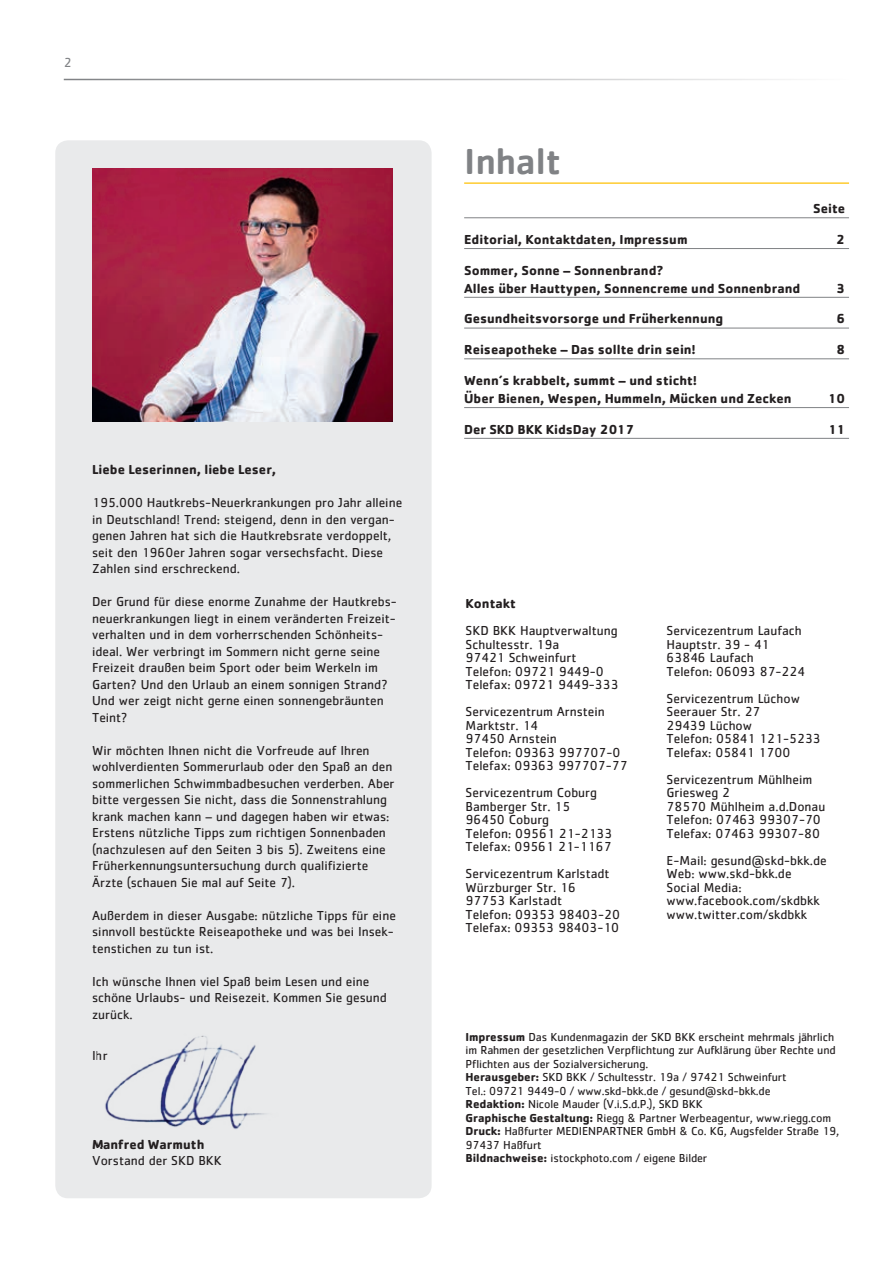
<style>
.page{position:relative;width:893px;height:1263px;background:#fff}
.page>*{position:absolute;margin:0;border:0;box-sizing:border-box;transform-origin:0 0}
.H_1{font:500 37.5px "Cachet";color:#808285}
.Fließtext{font:13.5px/16.5px "Cachet";color:#231f20}
.H_3{font:700 13.5px/18px "Cachet";color:#231f20}
.oben_linke{font:13.5px "Cachet";color:#808285}
.Impressumm{font:12px/13.5px "Cachet";letter-spacing:-.01em;color:#231f20}
.s1{font-weight:700}
</style>
<div class="page">
<div style="left:55px;top:140px;width:377px;height:1058px;background:#e9eaeb;border-radius:13px"></div>
<img style="left:92px;top:168px;width:300px;height:254px">
<hr style="left:464px;top:182px;width:385px;height:2px;background:#fecb2f">
<hr style="left:464px;top:217px;width:385px;height:1px;background:#808285">
<hr style="left:464px;top:248px;width:385px;height:1px;background:#808285">
<hr style="left:464px;top:297px;width:385px;height:1px;background:#808285">
<hr style="left:464px;top:328px;width:385px;height:1px;background:#808285">
<hr style="left:464px;top:358px;width:385px;height:1px;background:#808285">
<hr style="left:464px;top:407px;width:385px;height:1px;background:#808285">
<hr style="left:464px;top:438px;width:385px;height:1px;background:#808285">
<img style="left:105px;top:1035px;width:161px;height:94px">
<hr style="left:64px;top:79px;width:785px;height:1px;background:#808285">
<p class="oben_linke" style="left:64px;top:55px;width:9px">2</p>
<p class="H_3" style="left:92px;top:460px;width:186px">Liebe Leserinnen, liebe Leser,</p>
<p class="Fließtext" style="left:92px;top:494px;width:312px">195.000 Hautkrebs-Neuerkrankungen pro Jahr alleine in Deutschland! Trend: steigend, denn in den vergan&shy;genen Jahren hat sich die Hautkrebsrate verdoppelt, seit den 1960er Jahren sogar versechsfacht. Diese Zahlen sind erschreckend.</p>
<p class="Fließtext" style="left:92px;top:593px;width:306px">Der Grund für diese enorme Zunahme der Hautkrebs&shy;neuerkrankungen liegt in einem veränderten Freizeit&shy;verhalten und in dem vorherrschenden Schönheits&shy;ideal. Wer verbringt im Sommern nicht gerne seine Freizeit draußen beim Sport oder beim Werkeln im Garten? Und den Urlaub an einem sonnigen Strand?<br>Und wer zeigt nicht gerne einen sonnengebräunten Teint?</p>
<p class="Fließtext" style="left:92px;top:742px;width:304px">Wir möchten Ihnen nicht die Vorfreude auf Ihren wohlverdienten Sommerurlaub oder den Spaß an den sommerlichen Schwimmbadbesuchen verderben. Aber bitte vergessen Sie nicht, dass die Sonnenstrahlung krank machen kann – und dagegen haben wir etwas:<br>Erstens nützliche Tipps zum richtigen Sonnenbaden (nachzulesen auf den Seiten 3 bis 5). Zweitens eine Früherkennungsuntersuchung durch qualifizierte Ärzte (schauen Sie mal auf Seite 7).</p>
<p class="Fließtext" style="left:92px;top:907px;width:305px">Außerdem in dieser Ausgabe: nützliche Tipps für eine sinnvoll bestückte Reiseapotheke und was bei Insek&shy;tenstichen zu tun ist.</p>
<p class="Fließtext" style="left:92px;top:973px;width:296px">Ich wünsche Ihnen viel Spaß beim Lesen und eine schöne Urlaubs- und Reisezeit. Kommen Sie gesund zurück.</p>
<p class="Fließtext" style="left:92px;top:1047px;width:17px">Ihr</p>
<p class="H_3" style="left:92px;top:1135px;width:114px">Manfred Warmuth</p>
<p class="Fließtext" style="left:92px;top:1152px;width:131px">Vorstand der SKD BKK</p>
<p class="H_1" style="left:464px;top:138px;width:98px">Inhalt</p>
<p class="H_3" style="left:813px;top:199px;width:33px">Seite</p>
<p class="H_3" style="left:464px;top:230px;width:225px">Editorial, Kontaktdaten, Impressum</p>
<p class="H_3" style="left:837px;top:230px;width:10px">2</p>
<p class="H_3" style="left:464px;top:261px;width:338px">Sommer, Sonne – Sonnenbrand?<br>Alles über Hauttypen, Sonnencreme und Sonnenbrand</p>
<p class="H_3" style="left:837px;top:279px;width:10px">3</p>
<p class="H_3" style="left:464px;top:309px;width:261px">Gesundheitsvorsorge und Früherkennung</p>
<p class="H_3" style="left:837px;top:309px;width:10px">6</p>
<p class="H_3" style="left:464px;top:340px;width:233px">Reiseapotheke – Das sollte drin sein!</p>
<p class="H_3" style="left:837px;top:340px;width:10px">8</p>
<p class="H_3" style="left:464px;top:371px;width:329px">Wenn’s krabbelt, summt – und sticht!<br>Über Bienen, Wespen, Hummeln, Mücken und Zecken</p>
<p class="H_3" style="left:828px;top:389px;width:18px">10</p>
<p class="H_3" style="left:464px;top:420px;width:172px">Der SKD BKK KidsDay 2017</p>
<p class="H_3" style="left:828px;top:420px;width:18px">11</p>
<p class="H_3" style="left:466px;top:594px;width:52px">Kontakt</p>
<p class="Fließtext" style="left:466px;top:622px;width:153px">SKD BKK Hauptverwaltung</p>
<p class="Fließtext" style="left:466px;top:636px;width:95px">Schultesstr. 19a</p>
<p class="Fließtext" style="left:466px;top:649px;width:112px">97421 Schweinfurt</p>
<p class="Fließtext" style="left:466px;top:663px;width:140px">Telefon: 09721 9449-0</p>
<p class="Fließtext" style="left:466px;top:676px;width:155px">Telefax: 09721 9449-333</p>
<p class="Fließtext" style="left:466px;top:703px;width:141px">Servicezentrum Arnstein</p>
<p class="Fließtext" style="left:466px;top:717px;width:74px">Marktstr. 14</p>
<p class="Fließtext" style="left:466px;top:730px;width:93px">97450 Arnstein</p>
<p class="Fließtext" style="left:466px;top:744px;width:156px">Telefon: 09363 997707-0</p>
<p class="Fließtext" style="left:466px;top:757px;width:163px">Telefax: 09363 997707-77</p>
<p class="Fließtext" style="left:466px;top:784px;width:133px">Servicezentrum Coburg</p>
<p class="Fließtext" style="left:466px;top:798px;width:106px">Bamberger Str. 15</p>
<p class="Fließtext" style="left:466px;top:811px;width:85px">96450 Coburg</p>
<p class="Fließtext" style="left:466px;top:825px;width:148px">Telefon: 09561 21-2133</p>
<p class="Fließtext" style="left:466px;top:838px;width:148px">Telefax: 09561 21-1167</p>
<p class="Fließtext" style="left:466px;top:865px;width:145px">Servicezentrum Karlstadt</p>
<p class="Fließtext" style="left:466px;top:879px;width:112px">Würzburger Str. 16</p>
<p class="Fließtext" style="left:466px;top:892px;width:98px">97753 Karlstadt</p>
<p class="Fließtext" style="left:466px;top:906px;width:156px">Telefon: 09353 98403-20</p>
<p class="Fließtext" style="left:466px;top:919px;width:155px">Telefax: 09353 98403-10</p>
<p class="Fließtext" style="left:666px;top:622px;width:137px">Servicezentrum Laufach</p>
<p class="Fließtext" style="left:666px;top:636px;width:105px">Hauptstr. 39 - 41</p>
<p class="Fließtext" style="left:666px;top:649px;width:89px">63846 Laufach</p>
<p class="Fließtext" style="left:666px;top:663px;width:140px">Telefon: 06093 87-224</p>
<p class="Fließtext" style="left:666px;top:690px;width:135px">Servicezentrum Lüchow</p>
<p class="Fließtext" style="left:666px;top:703px;width:96px">Seerauer Str. 27</p>
<p class="Fließtext" style="left:666px;top:717px;width:87px">29439 Lüchow</p>
<p class="Fließtext" style="left:666px;top:730px;width:156px">Telefon: 05841 121-5233</p>
<p class="Fließtext" style="left:666px;top:744px;width:125px">Telefax: 05841 1700</p>
<p class="Fließtext" style="left:666px;top:771px;width:147px">Servicezentrum Mühlheim</p>
<p class="Fließtext" style="left:666px;top:784px;width:65px">Griesweg 2</p>
<p class="Fließtext" style="left:666px;top:798px;width:160px">78570 Mühlheim a.d.Donau</p>
<p class="Fließtext" style="left:666px;top:811px;width:156px">Telefon: 07463 99307-70</p>
<p class="Fließtext" style="left:666px;top:825px;width:155px">Telefax: 07463 99307-80</p>
<p class="Fließtext" style="left:666px;top:852px;width:162px">E-Mail: gesund@skd-bkk.de</p>
<p class="Fließtext" style="left:666px;top:865px;width:127px">Web: www.skd-bkk.de</p>
<p class="Fließtext" style="left:666px;top:879px;width:77px">Social Media:</p>
<p class="Fließtext" style="left:666px;top:892px;width:155px">www.facebook.com/skdbkk</p>
<p class="Fließtext" style="left:666px;top:906px;width:142px">www.twitter.com/skdbkk</p>
<p class="Impressumm" style="left:466px;top:1029px;width:372px"><span class="s1">Impressum</span> Das Kundenmagazin der SKD BKK erscheint mehrmals jährlich im Rahmen der gesetzlichen Verpflichtung zur Aufklärung über Rechte und<br>Pflichten aus der Sozialversicherung.</p>
<p class="Impressumm" style="left:466px;top:1070px;width:322px"><span class="s1">Herausgeber:</span> SKD BKK / Schultesstr. 19a / 97421 Schweinfurt<br>Tel.: 09721 9449-0 / www.skd-bkk.de / gesund@skd-bkk.de</p>
<p class="Impressumm" style="left:466px;top:1097px;width:239px"><span class="s1">Redaktion:</span> Nicole Mauder (V.i.S.d.P.), SKD BKK</p>
<p class="Impressumm" style="left:466px;top:1110px;width:367px"><span class="s1">Graphische Gestaltung:</span> Riegg &amp; Partner Werbeagentur, www.riegg.com</p>
<p class="Impressumm" style="left:466px;top:1124px;width:375px"><span class="s1">Druck:</span> Haßfurter MEDIENPARTNER GmbH &amp; Co. KG, Augsfelder Straße 19,</p>
<p class="Impressumm" style="left:466px;top:1137px;width:78px">97437 Haßfurt</p>
<p class="Impressumm" style="left:466px;top:1151px;width:243px"><span class="s1">Bildnachweise:</span> istockphoto.com / eigene Bilder</p>
</div>
